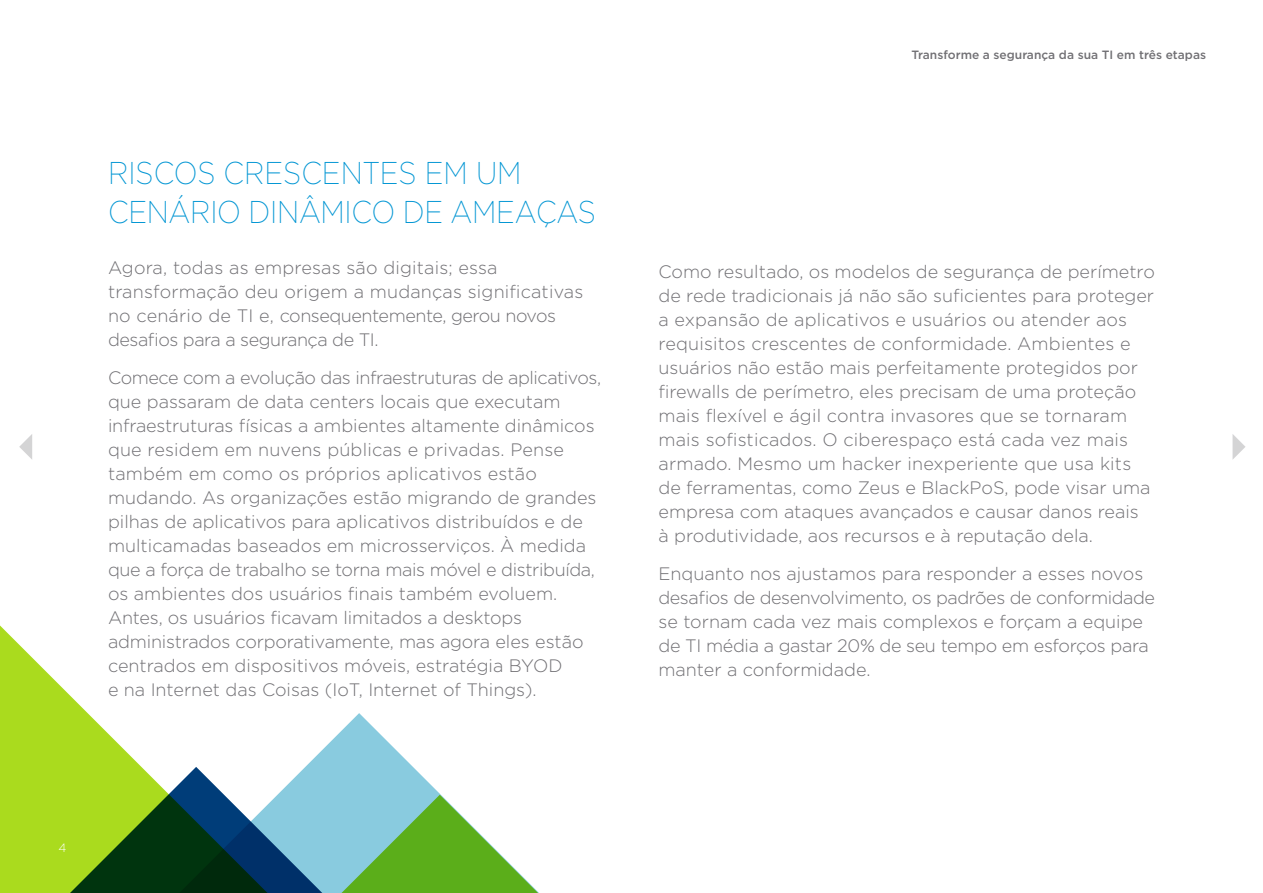
<style>
.page{position:relative;width:1263px;height:893px;background:#fff}
.page>*{position:absolute;margin:0;border:0;box-sizing:border-box;transform-origin:0 0}
.t1{font:300 31.5px/39px "Gotham Ex";letter-spacing:-.01em;color:#0095d3;scale:.89 1}
.t2{font:300 18px/24px "Gotham";color:#717074}
.t3{font:300 18px/24px "Gotham";letter-spacing:-.02em;color:#717074}
.t4{font:500 12px "Gotham";color:#717074}
.t5{font:300 12px "Gotham";color:#fff}
</style>
<div class="page">
<svg style="left:340px;top:713px;width:73px;height:54px;fill:#89cbdf"></svg>
<svg style="left:0;top:625px;width:340px;height:142px"></svg>
<svg style="left:0;top:767px;width:441px;height:126px;fill:#aadb1e"></svg>
<svg style="left:48px;top:795px;width:491px;height:98px;background:#689e69"></svg>
<svg style="left:1232px;top:434px;width:13px;height:26px"></svg>
<svg style="left:19px;top:434px;width:13px;height:25px"></svg>
<h1 class="t1" style="left:108px;top:153px;width:550px">RISCOS CRESCENTES EM UM<br>CENÁRIO DINÂMICO DE AMEAÇAS</h1>
<p class="t2" style="left:108px;top:256px;width:477px">Agora, todas as empresas são digitais; essa transformação deu origem a mudanças significativas no cenário de TI e, consequentemente, gerou novos desafios para a segurança de TI.</p>
<p class="t2" style="left:108px;top:365px;width:495px">Comece com a evolução das infraestruturas de aplicativos, que passaram de data centers locais que executam infraestruturas físicas a ambientes altamente dinâmicos que residem em nuvens públicas e privadas. Pense também em como os próprios aplicativos estão mudando. As organizações estão migrando de grandes pilhas de aplicativos para aplicativos distribuídos e de multicamadas baseados em microsserviços. À medida que a força de trabalho se torna mais móvel e distribuída, os ambientes dos usuários finais também evoluem.<br>Antes, os usuários ficavam limitados a desktops administrados corporativamente, mas agora eles estão centrados em dispositivos móveis, estratégia BYOD<br>e na Internet das Coisas (IoT, Internet of Things).</p>
<p class="t5" style="left:58px;top:840px;width:9px">4</p>
<p class="t4" style="left:911px;top:46px;width:296px">Transforme a segurança da sua TI em três etapas</p>
<p class="t2" style="left:658px;top:260px;width:498px">Como resultado, os modelos de segurança de perímetro de rede tradicionais já não são suficientes para proteger a expansão de aplicativos e usuários ou atender aos requisitos crescentes de conformidade. Ambientes e usuários não estão mais perfeitamente protegidos por firewalls de perímetro, eles precisam de uma proteção mais flexível e ágil contra invasores que se tornaram mais sofisticados. O ciberespaço está cada vez mais armado. Mesmo um hacker inexperiente que usa kits de ferramentas, como Zeus e BlackPoS, pode visar uma empresa com ataques avançados e causar danos reais<br>à produtividade, aos recursos e à reputação dela.</p>
<p class="t3" style="left:658px;top:561px;width:498px">Enquanto nos ajustamos para responder a esses novos desafios de desenvolvimento, os padrões de conformidade se tornam cada vez mais complexos e forçam a equipe de TI média a gastar 20% de seu tempo em esforços para manter a conformidade.</p>
</div>
